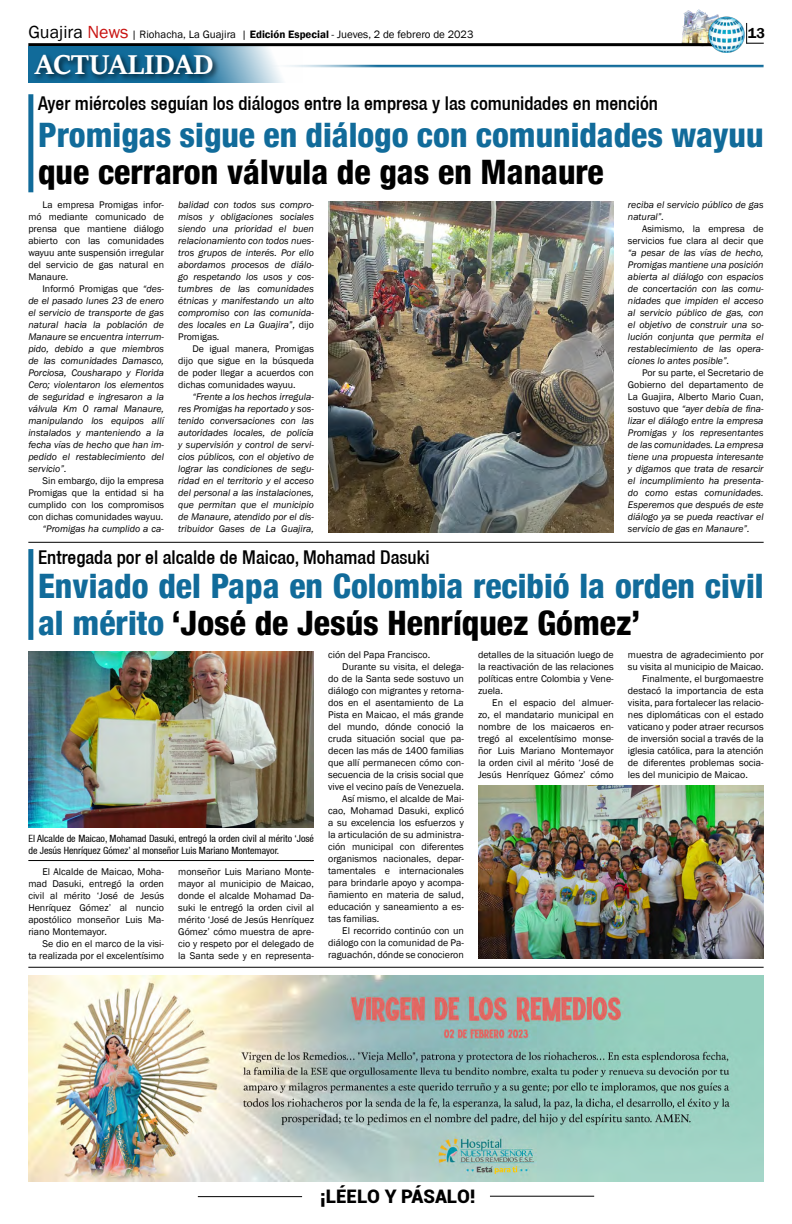
<style>
.page{position:relative;width:792px;height:1224px;background:#fff}
.page>*{position:absolute;margin:0;border:0;box-sizing:border-box;transform-origin:0 0}
.t1{font:800 condensed 33.7px/37.1px "Helvetica 87";color:#116b9a}
.t2{font:800 condensed 33.7px "Helvetica 87";color:#000}
.t3{font:700 30px "Sitka Heading";color:#fff}
.t4{font:500 condensed 19px "Helvetica 67";color:#000}
.t5{font:900 18.7px "Roboto";color:#000}
.t6{font:600 14.7px "Franklin Gothic";color:#000}
.t7{font:11px "Franklin Gothic";color:#000}
.t8{font:10px/12px "Franklin Gothic";color:#000;text-align:justify}
.t9{font:condensed 10px/12px "Helvetica 57";color:#000}
.t10{font:italic 9.9px/12px "Franklin Gothic";color:#000;text-align:justify}
.t11{font:9.9px/12px "Franklin Gothic";color:#000;text-align:justify}
.s1{font-size:18px}
.s2{font-size:18px;color:#c91311}
.s3{font-weight:600}
.s4{font-style:normal}
.s5{color:#000}
</style>
<div class="page">
<hr style="left:198px;top:1196px;width:104px;height:1px;background:#000">
<hr style="left:490px;top:1196px;width:104px;height:1px;background:#000">
<img style="left:678px;top:10px;width:41px;height:37px">
<hr style="left:28px;top:43px;width:688px;height:3px;background:#000">
<img style="left:708px;top:15px;width:37px;height:38px">
<svg style="left:746px;top:23px;width:18px;height:21px"></svg>
<div style="left:28px;top:94px;width:5px;height:98px;background:#116b9a"></div>
<div style="left:28px;top:549px;width:5px;height:91px;background:#116b9a"></div>
<hr style="left:28px;top:967px;width:736px;height:1px;background:#000">
<hr style="left:28px;top:542px;width:736px;height:1px;background:#000">
<svg style="left:28px;top:46px;width:275px;height:37px"></svg>
<div style="left:31px;top:52px;width:189px;height:30px;background:#000;opacity:.75"></div>
<hr style="left:264px;top:65px;width:500px;height:3px;background:#116b9a">
<img style="left:28px;top:976px;width:736px;height:205px">
<img style="left:328px;top:201px;width:286px;height:332px">
<img style="left:28px;top:651px;width:286px;height:177px">
<hr style="left:28px;top:860px;width:286px;height:1px;background:#000">
<img style="left:478px;top:786px;width:286px;height:173px">
<p class="t7" style="left:28px;top:28px;width:447px"><span class="s1">Guajira</span> <span class="s2">News</span> | Riohacha, La Guajira | <span class="s3">Edición Especial</span> - Jueves, 2 de febrero de 2023</p>
<h3 class="t6" style="left:748px;top:24px;width:19px">13</h3>
<h2 class="t3" style="left:35px;top:42px;width:179px">ACTUALIDAD</h2>
<h3 class="t4" style="left:38px;top:92px;width:621px">Ayer miércoles seguían los diálogos entre la empresa y las comunidades en mención</h3>
<h1 class="t1" style="left:38px;top:116px;width:727px">Promigas sigue en diálogo con comunidades wayuu</h1>
<h1 class="t2" style="left:38px;top:151px;width:567px">que cerraron válvula de gas en Manaure</h1>
<p class="t11" style="left:28px;top:199px;width:137px;text-indent:14px">La empresa Promigas infor&shy;mó mediante comunicado de prensa que mantiene diálogo abierto con las comunidades wayuu ante suspensión irregular del servicio de gas natural en Manaure.</p>
<p class="t10" style="left:28px;top:283px;width:137px;text-indent:14px"><span class="s4">Informó Promigas que</span> “des&shy;de el pasado lunes 23 de enero el servicio de transporte de gas natural hacia la población de Manaure se encuentra interrum&shy;pido, debido a que miembros de las comunidades Damasco, Porciosa, Cousharapo y Florida Cero; violentaron los elementos de seguridad e ingresaron a la válvula Km 0 ramal Manaure, manipulando los equipos allí instalados y manteniendo a la fecha vías de hecho que han im&shy;pedido el restablecimiento del servicio”.</p>
<p class="t11" style="left:28px;top:475px;width:137px;text-indent:14px">Sin embargo, dijo la empresa Promigas que la entidad si ha cumplido con los compromisos con dichas comunidades wayuu.</p>
<p class="t10" style="left:43px;top:523px;width:123px">“Promigas ha cumplido a ca-</p>
<p class="t10" style="left:178px;top:199px;width:137px">balidad con todos sus compro&shy;misos y obligaciones sociales siendo una prioridad el buen relacionamiento con todos nues&shy;tros grupos de interés. Por ello abordamos procesos de diálo&shy;go respetando los usos y cos&shy;tumbres de las comunidades étnicas y manifestando un alto compromiso con las comunida&shy;des locales en La Guajira”, <span class="s4">dijo Promigas.</span></p>
<p class="t11" style="left:178px;top:343px;width:137px;text-indent:14px">De igual manera, Promigas dijo que sigue en la búsqueda de poder llegar a acuerdos con dichas comunidades wayuu.</p>
<p class="t10" style="left:178px;top:391px;width:137px;text-indent:14px">“Frente a los hechos irregula&shy;res Promigas ha reportado y sos&shy;tenido conversaciones con las autoridades locales, de policía y supervisión y control de servi&shy;cios públicos, con el objetivo de lograr las condiciones de segu&shy;ridad en el territorio y el acceso del personal a las instalaciones, que permitan que el municipio de Manaure, atendido por el dis&shy;tribuidor Gases de La Guajira,</p>
<h3 class="t4" style="left:38px;top:546px;width:393px">Entregada por el alcalde de Maicao, Mohamad Dasuki</h3>
<p class="t10" style="left:628px;top:199px;width:137px">reciba el servicio público de gas natural”.</p>
<p class="t11" style="left:628px;top:223px;width:137px;text-align:right">Asimismo, la empresa de servicios fue clara al decir que</p>
<p class="t10" style="left:628px;top:247px;width:137px">“a pesar de las vías de hecho, Promigas mantiene una posición abierta al diálogo con espacios de concertación con las comu&shy;nidades que impiden el acceso al servicio público de gas, con el objetivo de construir una so&shy;lución conjunta que permita el restablecimiento de las opera&shy;ciones lo antes posible”.</p>
<p class="t10" style="left:628px;top:367px;width:137px;text-indent:14px"><span class="s4">Por su parte, el Secretario de Gobierno del departamento de La Guajira, Alberto Mario Cuan, sostuvo que</span> “ayer debía de fina&shy;lizar el diálogo entre la empresa Promigas y los representantes de las comunidades. La empresa tiene una propuesta interesante y digamos que trata de resarcir el incumplimiento ha presenta&shy;do como estas comunidades.<br>Esperemos que después de este diálogo ya se pueda reactivar el servicio de gas en Manaure”.</p>
<h1 class="t1" style="left:38px;top:567px;width:727px">Enviado del Papa en Colombia recibió la orden civil al mérito <span class="s5">‘José de Jesús Henríquez Gómez’</span></h1>
<p class="t9" style="left:28px;top:832px;width:287px">El Alcalde de Maicao, Mohamad Dasuki, entregó la orden civil al mérito ‘José de Jesús Henríquez Gómez’ al monseñor Luis Mariano Montemayor.</p>
<p class="t8" style="left:28px;top:865px;width:137px;text-indent:14px">El Alcalde de Maicao, Moha&shy;mad Dasuki, entregó la orden civil al mérito ‘José de Jesús Henríquez Gómez’ al nuncio apostólico monseñor Luis Ma&shy;riano Montemayor.</p>
<p class="t8" style="left:28px;top:937px;width:137px;text-align:right">Se dio en el marco de la visi-<br>ta realizada por el excelentísimo</p>
<p class="t8" style="left:178px;top:865px;width:137px">monseñor Luis Mariano Monte&shy;mayor al municipio de Maicao, donde el alcalde Mohamad Da&shy;suki le entregó la orden civil al mérito ‘José de Jesús Henríquez Gómez’ cómo muestra de apre&shy;cio y respeto por el delegado de la Santa sede y en representa-</p>
<p class="t8" style="left:328px;top:649px;width:104px">ción del Papa Francisco.</p>
<p class="t8" style="left:342px;top:661px;width:123px">Durante su visita, el delega-</p>
<p class="t8" style="left:328px;top:673px;width:137px">do de la Santa sede sostuvo un</p>
<p class="t8" style="left:328px;top:685px;width:137px">diálogo con migrantes y retorna-</p>
<p class="t8" style="left:328px;top:697px;width:137px">dos en el asentamiento de La</p>
<p class="t8" style="left:328px;top:709px;width:137px">Pista en Maicao, el más grande</p>
<p class="t8" style="left:328px;top:721px;width:137px">del mundo, dónde conoció la</p>
<p class="t8" style="left:328px;top:733px;width:137px">cruda situación social que pa-</p>
<p class="t8" style="left:328px;top:745px;width:137px">decen las más de 1400 familias</p>
<p class="t8" style="left:328px;top:757px;width:137px">que allí permanecen cómo con-</p>
<p class="t8" style="left:328px;top:769px;width:137px">secuencia de la crisis social que</p>
<p class="t8" style="left:328px;top:781px;width:137px">vive el vecino país de Venezuela.</p>
<p class="t8" style="left:342px;top:793px;width:123px">Así mismo, el alcalde de Mai-</p>
<p class="t8" style="left:328px;top:805px;width:137px">cao, Mohamad Dasuki, explicó</p>
<p class="t8" style="left:328px;top:817px;width:137px">a su excelencia los esfuerzos y</p>
<p class="t8" style="left:328px;top:829px;width:137px">la articulación de su administra-</p>
<p class="t8" style="left:328px;top:841px;width:137px">ción municipal con diferentes</p>
<p class="t8" style="left:328px;top:853px;width:137px">organismos nacionales, depar-</p>
<p class="t8" style="left:328px;top:865px;width:137px">tamentales e internacionales</p>
<p class="t8" style="left:328px;top:877px;width:137px">para brindarle apoyo y acompa-</p>
<p class="t8" style="left:328px;top:889px;width:137px">ñamiento en materia de salud,</p>
<p class="t8" style="left:328px;top:901px;width:137px">educación y saneamiento a es-</p>
<p class="t8" style="left:328px;top:913px;width:53px">tas familias.</p>
<p class="t8" style="left:342px;top:925px;width:123px">El recorrido continúo con un</p>
<p class="t8" style="left:328px;top:937px;width:137px">diálogo con la comunidad de Pa-</p>
<p class="t8" style="left:328px;top:949px;width:137px">raguachón, dónde se conocieron</p>
<p class="t8" style="left:478px;top:649px;width:137px">detalles de la situación luego de la reactivación de las relaciones políticas entre Colombia y Vene&shy;zuela.</p>
<p class="t8" style="left:478px;top:697px;width:137px;text-indent:14px">En el espacio del almuer&shy;zo, el mandatario municipal en nombre de los maicaeros en&shy;tregó al excelentísimo monse&shy;ñor Luis Mariano Montemayor la orden civil al mérito ‘José de Jesús Henríquez Gómez’ cómo</p>
<p class="t8" style="left:628px;top:649px;width:137px">muestra de agradecimiento por</p>
<p class="t8" style="left:628px;top:661px;width:137px">su visita al municipio de Maicao.</p>
<p class="t8" style="left:642px;top:673px;width:123px">Finalmente, el burgomaestre</p>
<p class="t8" style="left:628px;top:685px;width:137px">destacó la importancia de esta</p>
<p class="t8" style="left:628px;top:697px;width:137px">visita, para fortalecer las relacio-</p>
<p class="t8" style="left:628px;top:709px;width:137px">nes diplomáticas con el estado</p>
<p class="t8" style="left:628px;top:721px;width:137px">vaticano y poder atraer recursos</p>
<p class="t8" style="left:628px;top:733px;width:137px">de inversión social a través de la</p>
<p class="t8" style="left:628px;top:745px;width:137px">iglesia católica, para la atención</p>
<p class="t8" style="left:628px;top:757px;width:137px">de diferentes problemas socia-</p>
<p class="t8" style="left:628px;top:769px;width:122px">les del municipio de Maicao.</p>
<h3 class="t5" style="left:320px;top:1183px;width:157px">¡LÉELO Y PÁSALO!</h3>
</div>
